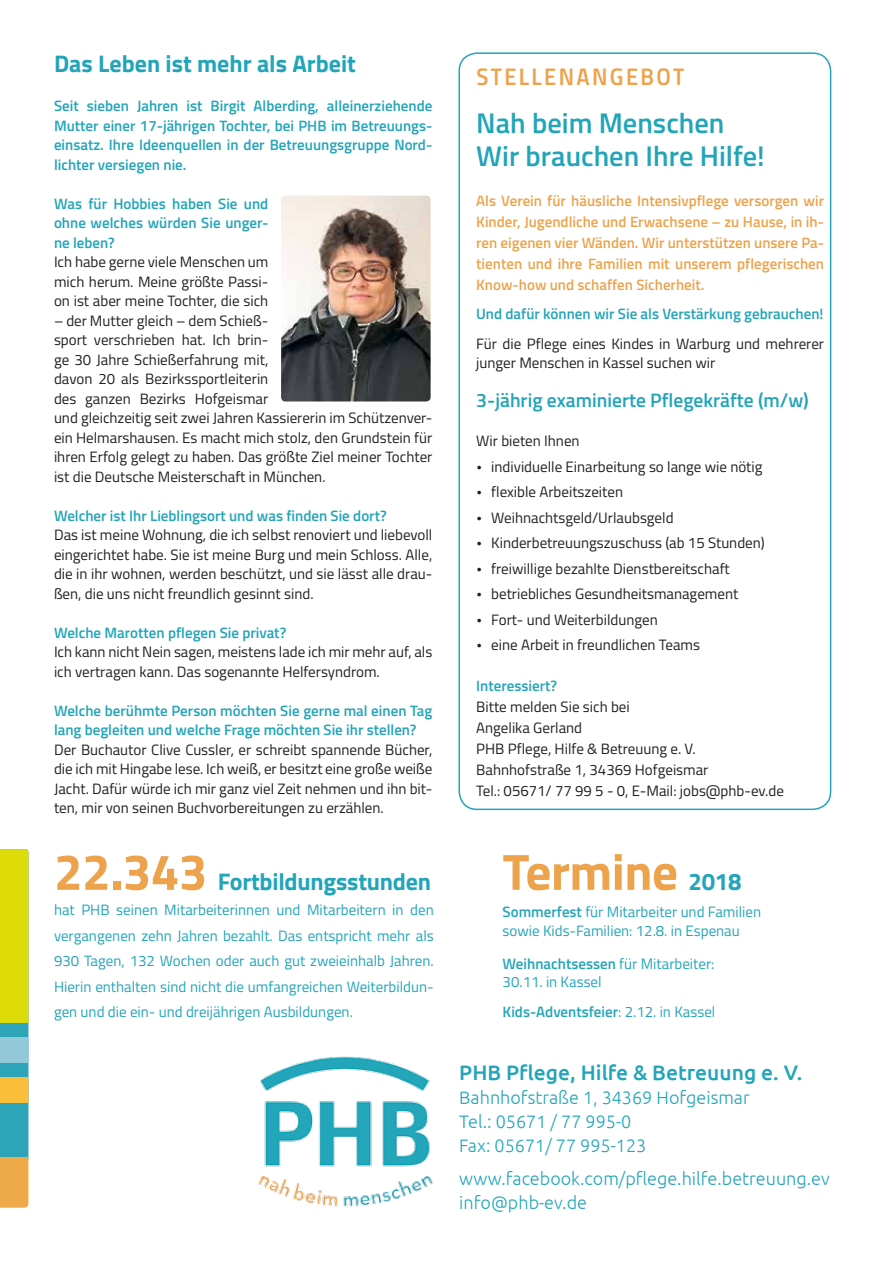
<style>
.page{position:relative;width:893px;height:1263px;background:#fff}
.page>*{position:absolute;margin:0;border:0;box-sizing:border-box;transform-origin:0 0}
.t1{font:700 51px "Titillium";letter-spacing:-.01em;color:#eda34c}
.t2{font:600 28.5px/32.7px "Titillium";color:#22a5b9}
.t3{font:700 24px "Titillium";letter-spacing:-.005em;color:#22a5b9}
.t4{font:24px "Titillium Semibold Upright";letter-spacing:.1em;color:#eda34c}
.t5{font:500 21px "Ubuntu";color:#22a5b9}
.t6{font:600 19.5px "Titillium";color:#22a5b9}
.t7{font:300 18px/24px "Ubuntu";color:#22a5b9}
.t8{font:15px/19.5px "Titillium";color:#231f20}
.t9{font:600 15px/19.5px "Titillium";color:#22a5b9;text-align:justify}
.t10{font:15px/25.5px "Titillium";color:#22a5b9}
.t11{font:600 15px/21px "Titillium";color:#eda34c;text-align:justify}
.s1{font-size:51px;color:#eda34c}
.s2{font-family:"The Sans C4 s"}
.s3{font-size:24px;color:#22a5b9}
.s4{font-weight:600}
.s5{font-weight:400}
</style>
<div class="page">
<img style="left:258px;top:1056px;width:175px;height:151px">
<div style="left:0;top:849px;width:28px;height:311px;background:#27a2b5"></div>
<div style="left:0;top:849px;width:28px;height:173px;background:#dddb08"></div>
<div style="left:0;top:1037px;width:28px;height:25px;background:#8fc7d7"></div>
<div style="left:0;top:1077px;width:28px;height:25px;background:#fabc34"></div>
<div style="left:0;top:1157px;width:28px;height:51px;background:#eea843"></div>
<img style="left:281px;top:196px;width:150px;height:205px">
<div style="left:458px;top:52px;width:373px;height:758px;border:2px solid #22a5b9;border-radius:18px"></div>
<h3 class="t3" style="left:54px;top:45px;width:303px">Das Leben ist mehr als Arbeit</h3>
<p class="t9" style="left:54px;top:95px;width:380px">Seit sieben Jahren ist Birgit Alberding, alleinerziehende Mutter einer 17-jährigen Tochter, bei PHB im Betreuungs&shy;einsatz. Ihre Ideenquellen in der Betreuungsgruppe Nord&shy;lichter versiegen nie.</p>
<p class="t9" style="left:54px;top:193px;width:216px">Was für Hobbies haben Sie und ohne welches würden Sie unger&shy;ne leben?</p>
<p class="t8" style="left:54px;top:251px;width:216px;text-align:justify">Ich habe gerne viele Menschen um mich herum. Meine größte Passi&shy;on ist aber meine Tochter, die sich</p>
<p class="t8" style="left:54px;top:310px;width:380px">– der Mutter gleich – dem Schieß-<br>sport verschrieben hat. Ich brin-<br>ge 30 Jahre Schießerfahrung mit,<br>davon 20 als Bezirkssportleiterin<br>des ganzen Bezirks Hofgeismar<br>und gleichzeitig seit zwei Jahren Kassiererin im Schützenver&shy;ein Helmarshausen. Es macht mich stolz, den Grundstein für ihren Erfolg gelegt zu haben. Das größte Ziel meiner Tochter ist die Deutsche Meisterschaft in München.</p>
<p class="t9" style="left:54px;top:505px;width:334px">Welcher ist Ihr Lieblingsort und was finden Sie dort?</p>
<p class="t8" style="left:54px;top:524px;width:380px;text-align:justify">Das ist meine Wohnung, die ich selbst renoviert und liebevoll eingerichtet habe. Sie ist meine Burg und mein Schloss. Alle, die in ihr wohnen, werden beschützt, und sie lässt alle drau&shy;ßen, die uns nicht freundlich gesinnt sind.</p>
<p class="t9" style="left:54px;top:622px;width:234px">Welche Marotten pflegen Sie privat?</p>
<p class="t8" style="left:54px;top:641px;width:380px">Ich kann nicht Nein sagen, meistens lade ich mir mehr auf, als ich vertragen kann. Das sogenannte Helfersyndrom.</p>
<p class="t9" style="left:54px;top:700px;width:380px">Welche berühmte Person möchten Sie gerne mal einen Tag lang begleiten und welche Frage möchten Sie ihr stellen?</p>
<p class="t8" style="left:54px;top:739px;width:380px;text-align:justify">Der Buchautor Clive Cussler, er schreibt spannende Bücher, die ich mit Hingabe lese. Ich weiß, er besitzt eine große weiße Jacht. Dafür würde ich mir ganz viel Zeit nehmen und ihn bit&shy;ten, mir von seinen Buchvorbereitungen zu erzählen.</p>
<h3 class="t3" style="left:54px;top:863px;width:379px"><span class="s1">22.343</span> Fortbildungsstunden</h3>
<p class="t10" style="left:54px;top:896px;width:381px;text-align:justify">hat PHB seinen Mitarbeiterinnen und Mitarbeitern in den vergangenen zehn Jahren bezahlt. Das entspricht mehr als 930 Tagen, 132 Wochen oder auch gut zweieinhalb Jahren.<br>Hierin enthalten sind nicht die umfangreichen Weiterbildun&shy;gen und die ein- und dreijährigen Ausbildungen.</p>
<h3 class="t4" style="left:476px;top:58px;width:209px">STELLENANGEBOT</h3>
<h2 class="t2" style="left:476px;top:105px;width:290px">Nah beim Menschen<br>Wir brauchen Ihre Hilfe!</h2>
<p class="t11" style="left:476px;top:190px;width:349px">Als Verein für häusliche Intensivpflege versorgen wir Kinder, Jugendliche und Erwachsene – zu Hause, in ih&shy;ren eigenen vier Wänden. Wir unterstützen unsere Pa&shy;tienten und ihre Familien mit unserem pflegerischen Know-how und schaffen Sicherheit.</p>
<p class="t9" style="left:476px;top:304px;width:349px">Und dafür können wir Sie als Verstärkung gebrauchen!</p>
<p class="t8" style="left:476px;top:333px;width:349px">Für die Pflege eines Kindes in Warburg und mehrerer junger Menschen in Kassel suchen wir</p>
<h3 class="t6" style="left:476px;top:386px;width:334px">3-jährig examinierte Pflegekräfte (m/w)</h3>
<p class="t8" style="left:476px;top:430px;width:105px">Wir bieten Ihnen</p>
<p class="t8" style="left:476px;top:456px;width:288px"><span class="s2">•</span> individuelle Einarbeitung so lange wie nötig</p>
<p class="t8" style="left:476px;top:481px;width:148px"><span class="s2">•</span> flexible Arbeitszeiten</p>
<p class="t8" style="left:476px;top:507px;width:199px"><span class="s2">•</span> Weihnachtsgeld/Urlaubsgeld</p>
<p class="t8" style="left:476px;top:532px;width:290px"><span class="s2">•</span> Kinderbetreuungszuschuss (ab 15 Stunden)</p>
<p class="t8" style="left:476px;top:558px;width:255px"><span class="s2">•</span> freiwillige bezahlte Dienstbereitschaft</p>
<p class="t8" style="left:476px;top:583px;width:264px"><span class="s2">•</span> betriebliches Gesundheitsmanagement</p>
<p class="t8" style="left:476px;top:609px;width:183px"><span class="s2">•</span> Fort- und Weiterbildungen</p>
<p class="t8" style="left:476px;top:634px;width:225px"><span class="s2">•</span> eine Arbeit in freundlichen Teams</p>
<p class="t9" style="left:476px;top:675px;width:82px">Interessiert?</p>
<p class="t8" style="left:476px;top:695px;width:309px;line-height:21px">Bitte melden Sie sich bei<br>Angelika Gerland<br>PHB Pflege, Hilfe &amp; Betreuung e. V.<br>Bahnhofstraße 1, 34369 Hofgeismar<br>Tel.: 05671/ 77 99 5 - 0, E-Mail: jobs@phb-ev.de</p>
<h1 class="t1" style="left:503px;top:833px;width:240px">Termine <span class="s3">2018</span></h1>
<p class="t10" style="left:503px;top:901px;width:260px;line-height:18.8px"><span class="s4">Sommerfest</span> für Mitarbeiter und Familien sowie Kids-Familien: 12.8. in Espenau</p>
<p class="t10" style="left:503px;top:955px;width:213px;line-height:17.2px"><span class="s4">Weihnachtsessen</span> für Mitarbeiter:<br>30.11. in Kassel</p>
<p class="t9" style="left:503px;top:1001px;width:214px">Kids-Adventsfeier<span class="s5">: 2.12. in Kassel</span></p>
<h3 class="t5" style="left:459px;top:1059px;width:344px">PHB Pflege, Hilfe &amp; Betreuung e. V.</h3>
<p class="t7" style="left:459px;top:1085px;width:292px">Bahnhofstraße 1, 34369 Hofgeismar<br>Tel.: 05671 / 77 995-0<br>Fax: 05671/ 77 995-123</p>
<p class="t7" style="left:459px;top:1166px;width:372px">www.facebook.com/pflege.hilfe.betreuung.ev info@phb-ev.de</p>
</div>
